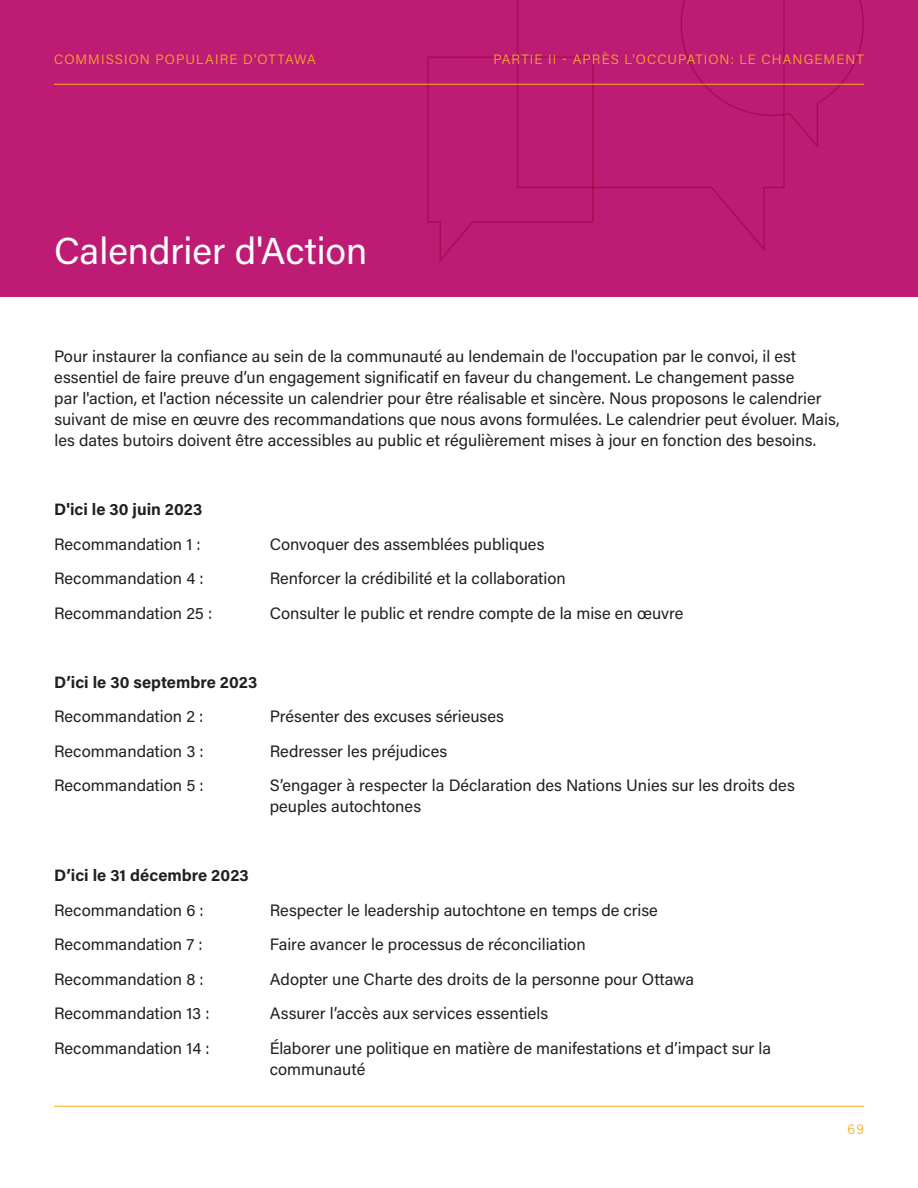
<style>
.page{position:relative;width:918px;height:1188px;background:#fff}
.page>*{position:absolute;margin:0;border:0;box-sizing:border-box;transform-origin:0 0}
.t1{font:37.5px "Acumin Pro";color:#fff}
.Body{font:16.5px/21px "Acumin Pro";color:#231f20}
.Body-2{font:700 16.5px "Acumin Pro";color:#231f20}
.t2{font:300 13.5px "Acumin Pro";letter-spacing:.08em;color:#f7ae24}
</style>
<div class="page">
<div style="left:0;top:0;width:918px;height:297px;background:#be1b75"></div>
<svg style="left:517px;top:0;width:268px;height:251px"></svg>
<svg style="left:680px;top:0;width:184px;height:150px"></svg>
<svg style="left:426px;top:56px;width:168px;height:206px"></svg>
<hr style="left:54px;top:1106px;width:810px;height:1px;background:#f7ae24">
<hr style="left:54px;top:84px;width:810px;height:1px;background:#f7ae24">
<p class="t2" style="left:54px;top:50px;width:263px">COMMISSION POPULAIRE D'OTTAWA</p>
<p class="t2" style="left:493px;top:50px;width:372px">PARTIE II - APRÈS L'OCCUPATION: LE CHANGEMENT</p>
<h1 class="t1" style="left:54px;top:224px;width:315px">Calendrier d'Action</h1>
<p class="Body" style="left:54px;top:345px;width:787px">Pour instaurer la confiance au sein de la communauté au lendemain de l'occupation par le convoi, il est essentiel de faire preuve d’un engagement significatif en faveur du changement. Le changement passe<br>par l'action, et l'action nécessite un calendrier pour être réalisable et sincère. Nous proposons le calendrier suivant de mise en œuvre des recommandations que nous avons formulées. Le calendrier peut évoluer. Mais, les dates butoirs doivent être accessibles au public et régulièrement mises à jour en fonction des besoins.</p>
<p class="Body-2" style="left:54px;top:498px;width:150px">D'ici le 30 juin 2023</p>
<p class="Body" style="left:54px;top:533px;width:148px">Recommandation 1 :</p>
<p class="Body" style="left:270px;top:533px;width:276px">Convoquer des assemblées publiques</p>
<p class="Body" style="left:54px;top:567px;width:151px">Recommandation 4 :</p>
<p class="Body" style="left:270px;top:567px;width:298px">Renforcer la crédibilité et la collaboration</p>
<p class="Body" style="left:54px;top:602px;width:160px">Recommandation 25 :</p>
<p class="Body" style="left:270px;top:602px;width:415px">Consulter le public et rendre compte de la mise en œuvre</p>
<p class="Body-2" style="left:54px;top:670px;width:205px">D’ici le 30 septembre 2023</p>
<p class="Body" style="left:54px;top:705px;width:151px">Recommandation 2 :</p>
<p class="Body" style="left:270px;top:705px;width:236px">Présenter des excuses sérieuses</p>
<p class="Body" style="left:54px;top:740px;width:151px">Recommandation 3 :</p>
<p class="Body" style="left:270px;top:740px;width:179px">Redresser les préjudices</p>
<p class="Body" style="left:54px;top:774px;width:151px">Recommandation 5 :</p>
<p class="Body" style="left:270px;top:774px;width:527px">S’engager à respecter la Déclaration des Nations Unies sur les droits des peuples autochtones</p>
<p class="Body-2" style="left:54px;top:864px;width:196px">D’ici le 31 décembre 2023</p>
<p class="Body" style="left:54px;top:899px;width:151px">Recommandation 6 :</p>
<p class="Body" style="left:270px;top:899px;width:390px">Respecter le leadership autochtone en temps de crise</p>
<p class="Body" style="left:54px;top:933px;width:150px">Recommandation 7 :</p>
<p class="Body" style="left:270px;top:933px;width:317px">Faire avancer le processus de réconciliation</p>
<p class="Body" style="left:54px;top:968px;width:151px">Recommandation 8 :</p>
<p class="Body" style="left:270px;top:968px;width:426px">Adopter une Charte des droits de la personne pour Ottawa</p>
<p class="Body" style="left:54px;top:1002px;width:157px">Recommandation 13 :</p>
<p class="Body" style="left:270px;top:1002px;width:280px">Assurer l’accès aux services essentiels</p>
<p class="Body" style="left:54px;top:1037px;width:157px">Recommandation 14 :</p>
<p class="Body" style="left:270px;top:1037px;width:503px">Élaborer une politique en matière de manifestations et d’impact sur la communauté</p>
<p class="t2" style="left:848px;top:1120px;width:18px">69</p>
</div>
